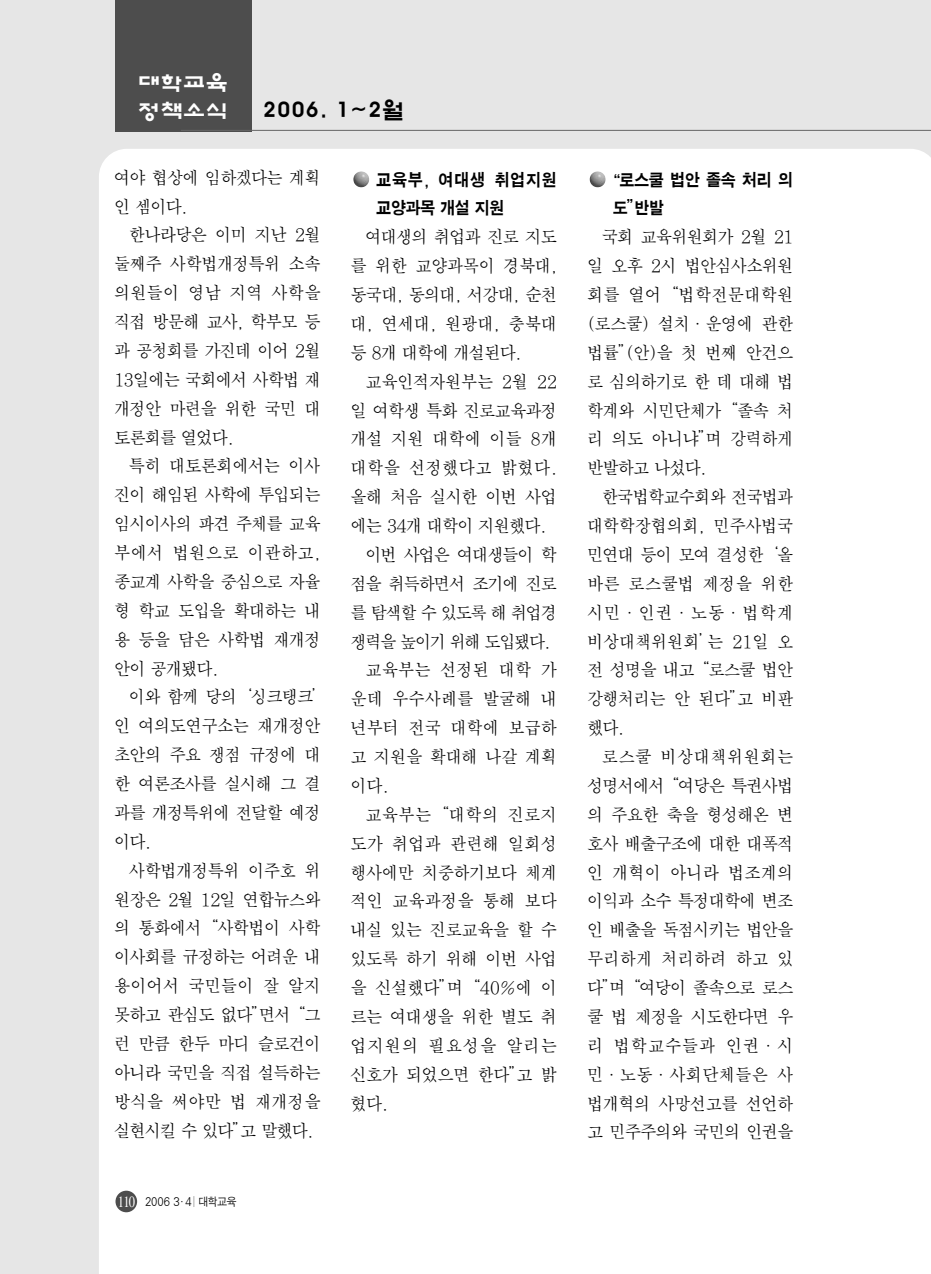
<style>
.page{position:relative;width:931px;height:1274px;background:#e6e6e6}
.page>*{position:absolute;margin:0;border:0;box-sizing:border-box;transform-origin:0 0}
.t1{font:700 22.75px "HY Yeaso L";color:#000}
.t2{font:700 22.75px/27.3px "HY Yeaso L";color:#fff}
.t3{font:17.5px "SM Amu";letter-spacing:-.055em;color:#000;scale:.94 1}
.t4{font:17.5px "SM Amu";letter-spacing:-.005em;color:#000;scale:.94 1}
.t5{font:17.5px "SM Amu";letter-spacing:-.03em;color:#000;scale:.94 1}
.t6{font:17.5px "SM Amu";letter-spacing:-.095em;color:#000;scale:.94 1}
.t7{font:17.5px "SM Amu";letter-spacing:.01em;color:#000;scale:.94 1}
.t8{font:17.5px "SM Amu";letter-spacing:-.02em;color:#000;scale:.94 1}
.t9{font:17.5px "SM Amu";color:#000;scale:.94 1}
.t10{font:17.5px "SM Ago K";letter-spacing:-.07em;color:#000;scale:.9 1}
.t11{font:17.5px "SM Amu";letter-spacing:-.085em;color:#000;scale:.94 1}
.t12{font:17.5px "SM Amu";letter-spacing:-.015em;color:#000;scale:.94 1}
.t13{font:17.5px "SM Amu";letter-spacing:-.01em;color:#000;scale:.94 1}
.t14{font:17.5px "SM Amu";letter-spacing:-.025em;color:#000;scale:.94 1}
.t15{font:17.5px "SM Ago K";letter-spacing:.005em;color:#000;scale:.9 1}
.t16{font:17.5px "SM Amu";letter-spacing:.005em;color:#000;scale:.94 1}
.t17{font:17.5px "SM Amu";letter-spacing:.045em;color:#000;scale:.94 1}
.t18{font:17.5px "SM Amu";letter-spacing:.015em;color:#000;scale:.94 1}
.t19{font:17.5px "SM Amu";letter-spacing:.035em;color:#000;scale:.94 1}
.t20{font:11.38px "SM Ago J";letter-spacing:-.07em;color:#000;scale:.9 1}
.s1{font-family:"Times";font-size:15.75px;color:#fff}
</style>
<div class="page">
<div style="left:99px;top:149px;width:832px;height:1125px;background:#fff"></div>
<div style="left:115px;top:0;width:136px;height:131px;background:#4d4d4d"></div>
<hr style="left:181px;top:130px;width:750px;height:1px;background:#666">
<img style="left:590px;top:171px;width:16px;height:16px">
<img style="left:353px;top:171px;width:16px;height:16px">
<div style="left:116px;top:1191px;width:21px;height:21px;background:#4d4d4d;border-radius:50%"></div>
<p class="t2" style="left:137px;top:71px;width:92px">대학교육 정책소식</p>
<p class="t1" style="left:263px;top:100px;width:144px">2006. 1~2월</p>
<p class="t3" style="left:114px;top:170px;width:221px">여야 협상에 임하겠다는 계획</p>
<p class="t3" style="left:114px;top:198px;width:80px">인 셈이다.</p>
<p class="t3" style="left:129px;top:227px;width:206px">한나라당은 이미 지난 2월</p>
<p class="t3" style="left:114px;top:256px;width:221px">둘째주 사학법개정특위 소속</p>
<p class="t4" style="left:114px;top:285px;width:221px">의원들이 영남 지역 사학을</p>
<p class="t3" style="left:114px;top:314px;width:221px">직접 방문해 교사, 학부모 등</p>
<p class="t3" style="left:114px;top:343px;width:221px">과 공청회를 가진데 이어 2월</p>
<p class="t3" style="left:114px;top:372px;width:221px">13일에는 국회에서 사학법 재</p>
<p class="t3" style="left:114px;top:401px;width:221px">개정안 마련을 위한 국민 대</p>
<p class="t3" style="left:114px;top:429px;width:129px">토론회를 열었다.</p>
<p class="t3" style="left:129px;top:458px;width:206px">특히 대토론회에서는 이사</p>
<p class="t3" style="left:114px;top:487px;width:221px">진이 해임된 사학에 투입되는</p>
<p class="t3" style="left:114px;top:516px;width:221px">임시이사의 파견 주체를 교육</p>
<p class="t7" style="left:114px;top:545px;width:221px">부에서 법원으로 이관하고,</p>
<p class="t3" style="left:114px;top:574px;width:221px">종교계 사학을 중심으로 자율</p>
<p class="t3" style="left:114px;top:603px;width:221px">형 학교 도입을 확대하는 내</p>
<p class="t3" style="left:114px;top:632px;width:221px">용 등을 담은 사학법 재개정</p>
<p class="t3" style="left:114px;top:660px;width:113px">안이 공개됐다.</p>
<p class="t3" style="left:129px;top:689px;width:214px">이와 함께 당의‘싱크탱크’</p>
<p class="t3" style="left:114px;top:718px;width:221px">인 여의도연구소는 재개정안</p>
<p class="t3" style="left:114px;top:747px;width:221px">초안의 주요 쟁점 규정에 대</p>
<p class="t3" style="left:114px;top:776px;width:221px">한 여론조사를 실시해 그 결</p>
<p class="t3" style="left:114px;top:805px;width:221px">과를 개정특위에 전달할 예정</p>
<p class="t3" style="left:114px;top:834px;width:41px">이다.</p>
<p class="t3" style="left:129px;top:863px;width:206px">사학법개정특위 이주호 위</p>
<p class="t3" style="left:114px;top:891px;width:221px">원장은 2월 12일 연합뉴스와</p>
<p class="t3" style="left:114px;top:920px;width:221px">의 통화에서“사학법이 사학</p>
<p class="t3" style="left:114px;top:949px;width:221px">이사회를 규정하는 어려운 내</p>
<p class="t4" style="left:114px;top:978px;width:221px">용이어서 국민들이 잘 알지</p>
<p class="t3" style="left:114px;top:1007px;width:221px">못하고 관심도 없다”면서“그</p>
<p class="t3" style="left:114px;top:1036px;width:221px">런 만큼 한두 마디 슬로건이</p>
<p class="t3" style="left:114px;top:1065px;width:221px">아니라 국민을 직접 설득하는</p>
<p class="t4" style="left:114px;top:1094px;width:221px">방식을 써야만 법 재개정을</p>
<p class="t3" style="left:114px;top:1122px;width:214px">실현시킬 수 있다”고 말했다.</p>
<p class="t20" style="left:118px;top:1197px;width:134px"><span class="s1">110</span> 2006 3₩4| 대학교육</p>
<p class="t15" style="left:376px;top:171px;width:203px">교육부, 여대생 취업지원</p>
<p class="t10" style="left:376px;top:200px;width:145px">교양과목 개설 지원</p>
<p class="t3" style="left:365px;top:229px;width:206px">여대생의 취업과 진로 지도</p>
<p class="t3" style="left:351px;top:258px;width:221px">를 위한 교양과목이 경북대,</p>
<p class="t3" style="left:351px;top:287px;width:221px">동국대, 동의대, 서강대, 순천</p>
<p class="t8" style="left:351px;top:316px;width:221px">대, 연세대, 원광대, 충북대</p>
<p class="t3" style="left:351px;top:345px;width:184px">등 8개 대학에 개설된다.</p>
<p class="t5" style="left:365px;top:373px;width:206px">교육인적자원부는 2월 22</p>
<p class="t3" style="left:351px;top:402px;width:221px">일 여학생 특화 진로교육과정</p>
<p class="t8" style="left:351px;top:431px;width:221px">개설 지원 대학에 이들 8개</p>
<p class="t7" style="left:351px;top:460px;width:221px">대학을 선정했다고 밝혔다.</p>
<p class="t3" style="left:351px;top:489px;width:221px">올해 처음 실시한 이번 사업</p>
<p class="t3" style="left:351px;top:518px;width:210px">에는 34개 대학이 지원했다.</p>
<p class="t11" style="left:365px;top:547px;width:206px">이번 사업은 여대생들이 학</p>
<p class="t11" style="left:351px;top:576px;width:221px">점을 취득하면서 조기에 진로</p>
<p class="t6" style="left:351px;top:604px;width:221px">를 탐색할 수 있도록 해 취업경</p>
<p class="t6" style="left:351px;top:633px;width:214px">쟁력을 높이기 위해 도입됐다.</p>
<p class="t4" style="left:365px;top:662px;width:206px">교육부는 선정된 대학 가</p>
<p class="t12" style="left:351px;top:691px;width:221px">운데 우수사례를 발굴해 내</p>
<p class="t12" style="left:351px;top:720px;width:221px">년부터 전국 대학에 보급하</p>
<p class="t5" style="left:351px;top:749px;width:221px">고 지원을 확대해 나갈 계획</p>
<p class="t3" style="left:351px;top:778px;width:42px">이다.</p>
<p class="t16" style="left:365px;top:807px;width:206px">교육부는“대학의 진로지</p>
<p class="t13" style="left:351px;top:835px;width:221px">도가 취업과 관련해 일회성</p>
<p class="t3" style="left:351px;top:864px;width:221px">행사에만 치중하기보다 체계</p>
<p class="t13" style="left:351px;top:893px;width:221px">적인 교육과정을 통해 보다</p>
<p class="t3" style="left:351px;top:922px;width:221px">내실 있는 진로교육을 할 수</p>
<p class="t3" style="left:351px;top:951px;width:221px">있도록 하기 위해 이번 사업</p>
<p class="t3" style="left:351px;top:980px;width:221px">을 신설했다”며“40%에 이</p>
<p class="t3" style="left:351px;top:1009px;width:221px">르는 여대생을 위한 별도 취</p>
<p class="t17" style="left:351px;top:1038px;width:221px">업지원의 필요성을 알리는</p>
<p class="t3" style="left:351px;top:1066px;width:221px">신호가 되었으면 한다”고 밝</p>
<p class="t3" style="left:351px;top:1095px;width:42px">혔다.</p>
<p class="t10" style="left:605px;top:171px;width:212px">“로스쿨 법안 졸속 처리 의</p>
<p class="t10" style="left:612px;top:200px;width:59px">도”반발</p>
<p class="t3" style="left:602px;top:229px;width:206px">국회 교육위원회가 2월 21</p>
<p class="t3" style="left:587px;top:258px;width:221px">일 오후 2시 법안심사소위원</p>
<p class="t9" style="left:587px;top:287px;width:221px">회를 열어“법학전문대학원</p>
<p class="t3" style="left:587px;top:316px;width:221px">(로스쿨) 설치·운영에 관한</p>
<p class="t3" style="left:587px;top:345px;width:221px">법률”(안)을 첫 번째 안건으</p>
<p class="t3" style="left:587px;top:373px;width:221px">로 심의하기로 한 데 대해 법</p>
<p class="t3" style="left:587px;top:402px;width:221px">학계와 시민단체가“졸속 처</p>
<p class="t3" style="left:587px;top:431px;width:221px">리 의도 아니냐”며 강력하게</p>
<p class="t3" style="left:587px;top:460px;width:129px">반발하고 나섰다.</p>
<p class="t3" style="left:602px;top:489px;width:206px">한국법학교수회와 전국법과</p>
<p class="t5" style="left:587px;top:518px;width:221px">대학학장협의회, 민주사법국</p>
<p class="t3" style="left:587px;top:547px;width:221px">민연대 등이 모여 결성한‘올</p>
<p class="t4" style="left:587px;top:576px;width:221px">바른 로스쿨법 제정을 위한</p>
<p class="t3" style="left:587px;top:604px;width:221px">시민·인권·노동·법학계</p>
<p class="t14" style="left:587px;top:633px;width:221px">비상대책위원회’는 21일 오</p>
<p class="t3" style="left:587px;top:662px;width:221px">전 성명을 내고“로스쿨 법안</p>
<p class="t3" style="left:587px;top:691px;width:221px">강행처리는 안 된다”고 비판</p>
<p class="t3" style="left:587px;top:720px;width:41px">했다.</p>
<p class="t18" style="left:602px;top:749px;width:206px">로스쿨 비상대책위원회는</p>
<p class="t3" style="left:587px;top:778px;width:221px">성명서에서“여당은 특권사법</p>
<p class="t3" style="left:587px;top:807px;width:221px">의 주요한 축을 형성해온 변</p>
<p class="t3" style="left:587px;top:835px;width:221px">호사 배출구조에 대한 대폭적</p>
<p class="t4" style="left:587px;top:864px;width:221px">인 개혁이 아니라 법조계의</p>
<p class="t3" style="left:587px;top:893px;width:221px">이익과 소수 특정대학에 변조</p>
<p class="t3" style="left:587px;top:922px;width:221px">인 배출을 독점시키는 법안을</p>
<p class="t4" style="left:587px;top:951px;width:221px">무리하게 처리하려 하고 있</p>
<p class="t3" style="left:587px;top:980px;width:221px">다”며“여당이 졸속으로 로스</p>
<p class="t3" style="left:587px;top:1009px;width:221px">쿨 법 제정을 시도한다면 우</p>
<p class="t19" style="left:587px;top:1038px;width:221px">리 법학교수들과 인권·시</p>
<p class="t9" style="left:587px;top:1066px;width:221px">민·노동·사회단체들은 사</p>
<p class="t3" style="left:587px;top:1095px;width:221px">법개혁의 사망선고를 선언하</p>
<p class="t3" style="left:587px;top:1124px;width:221px">고 민주주의와 국민의 인권을</p>
</div>
